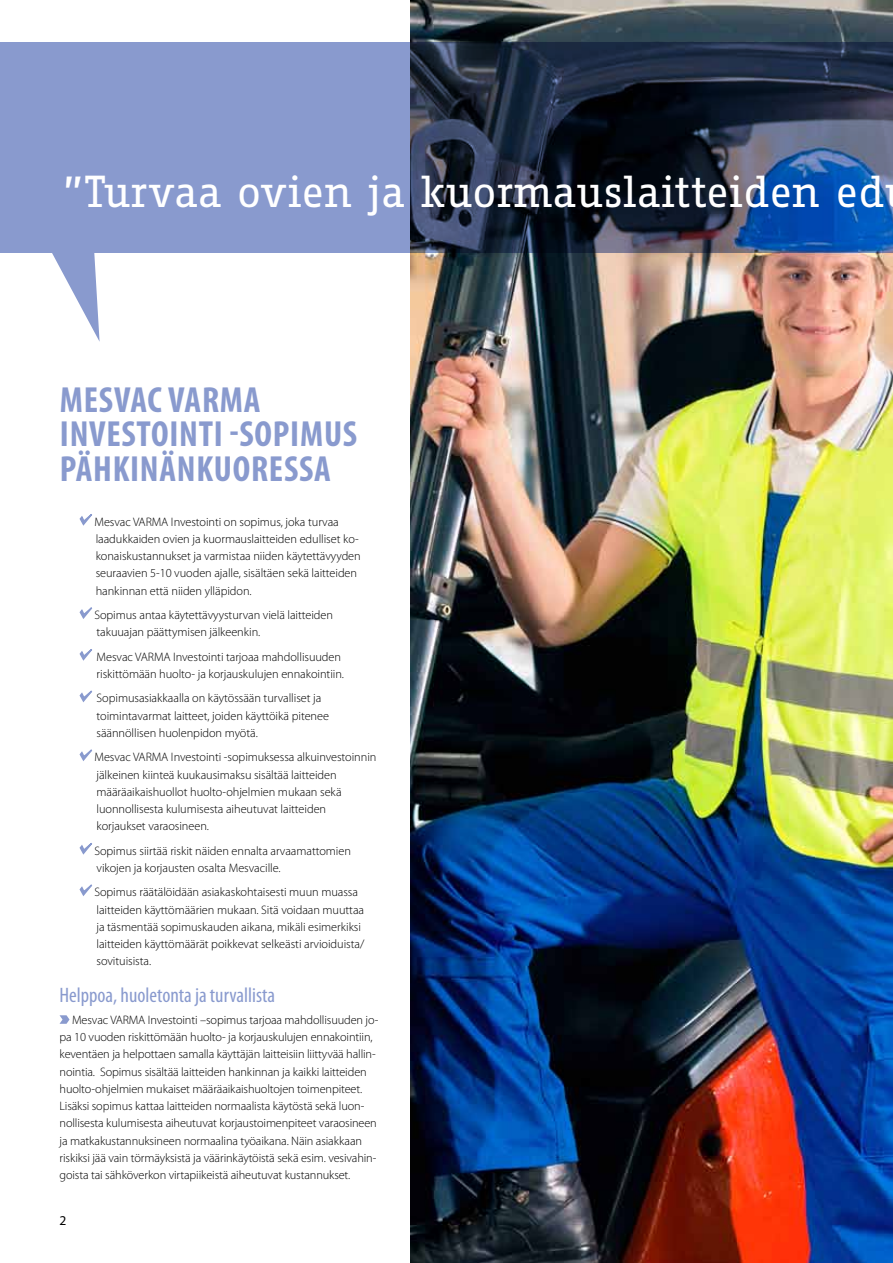
<style>
.page{position:relative;width:893px;height:1263px;background:#fff}
.page>*{position:absolute;margin:0;border:0;box-sizing:border-box;transform-origin:0 0}
.t1{font:43.5px "Fago Office Serif";letter-spacing:-.005em;color:#fff}
.t2{font:700 condensed 36.45px/34.5px "Myriad Pro";letter-spacing:.02em;color:#899ace}
.t3{font:condensed 21px "Myriad Pro";color:#899ace}
.t4{font:13.5px "Myriad Pro";color:#000}
.t5{font:300 12.3px/17.2px "Myriad Pro";letter-spacing:-.005em;color:#000}
</style>
<div class="page">
<img style="left:410px;top:0;width:483px;height:1263px">
<svg style="left:79px;top:514px;width:13px;height:12px"></svg>
<svg style="left:79px;top:607px;width:13px;height:12px"></svg>
<svg style="left:79px;top:649px;width:13px;height:12px"></svg>
<svg style="left:79px;top:690px;width:13px;height:13px"></svg>
<svg style="left:79px;top:749px;width:13px;height:12px"></svg>
<svg style="left:79px;top:843px;width:13px;height:12px"></svg>
<svg style="left:79px;top:884px;width:13px;height:12px"></svg>
<svg style="left:60px;top:1015px;width:10px;height:9px"></svg>
<svg style="left:0;top:42px;width:893px;height:211px;background:#53648b"></svg>
<svg style="left:52px;top:252px;width:48px;height:90px"></svg>
<h1 class="t1" style="left:62px;top:168px;width:824px">”Turvaa ovien ja kuormauslaitteiden ed</h1>
<h2 class="t2" style="left:60px;top:382px;width:297px">MESVAC VARMA<br>INVESTOINTI -SOPIMUS<br>PÄHKINÄNKUORESSA</h2>
<p class="t5" style="left:94px;top:513px;width:268px">Mesvac VARMA Investointi on sopimus, joka turvaa laadukkaiden ovien ja kuormauslaitteiden edulliset ko&shy;konaiskustannukset ja varmistaa niiden käytettävyyden seuraavien 5-10 vuoden ajalle, sisältäen sekä laitteiden hankinnan että niiden ylläpidon.</p>
<p class="t5" style="left:94px;top:607px;width:240px">Sopimus antaa käytettävyysturvan vielä laitteiden takuuajan päättymisen jälkeenkin.</p>
<p class="t5" style="left:97px;top:648px;width:249px">Mesvac VARMA Investointi tarjoaa mahdollisuuden riskittömään huolto- ja korjauskulujen ennakointiin.</p>
<p class="t5" style="left:97px;top:690px;width:234px">Sopimusasiakkaalla on käytössään turvalliset ja toimintavarmat laitteet, joiden käyttöikä pitenee säännöllisen huolenpidon myötä.</p>
<p class="t5" style="left:94px;top:749px;width:284px">Mesvac VARMA Investointi -sopimuksessa alkuinvestoinnin jälkeinen kiinteä kuukausimaksu sisältää laitteiden määräaikaishuollot huolto-ohjelmien mukaan sekä luonnollisesta kulumisesta aiheutuvat laitteiden<br>korjaukset varaosineen.</p>
<p class="t5" style="left:94px;top:842px;width:258px">Sopimus siirtää riskit näiden ennalta arvaamattomien vikojen ja korjausten osalta Mesvacille.</p>
<p class="t5" style="left:94px;top:884px;width:271px">Sopimus räätälöidään asiakaskohtaisesti muun muassa laitteiden käyttömäärien mukaan. Sitä voidaan muuttaa ja täsmentää sopimuskauden aikana, mikäli esimerkiksi laitteiden käyttömäärät poikkevat selkeästi arvioiduista/ sovituisista.</p>
<h3 class="t3" style="left:60px;top:982px;width:217px">Helppoa, huoletonta ja turvallista</h3>
<p class="t5" style="left:60px;top:1011px;width:320px;text-indent:13px">Mesvac VARMA Investointi –sopimus tarjoaa mahdollisuuden jo&shy;pa 10 vuoden riskittömään huolto- ja korjauskulujen ennakointiin, keventäen ja helpottaen samalla käyttäjän laitteisiin liittyvää hallin&shy;nointia. Sopimus sisältää laitteiden hankinnan ja kaikki laitteiden huolto-ohjelmien mukaiset määräaikaishuoltojen toimenpiteet.<br>Lisäksi sopimus kattaa laitteiden normaalista käytöstä sekä luon&shy;nollisesta kulumisesta aiheutuvat korjaustoimenpiteet varaosineen ja matkakustannuksineen normaalina työaikana. Näin asiakkaan riskiksi jää vain törmäyksistä ja väärinkäytöistä sekä esim. vesivahin&shy;goista tai sähköverkon virtapiikeistä aiheutuvat kustannukset.</p>
<p class="t4" style="left:60px;top:1212px;width:8px">2</p>
</div>
